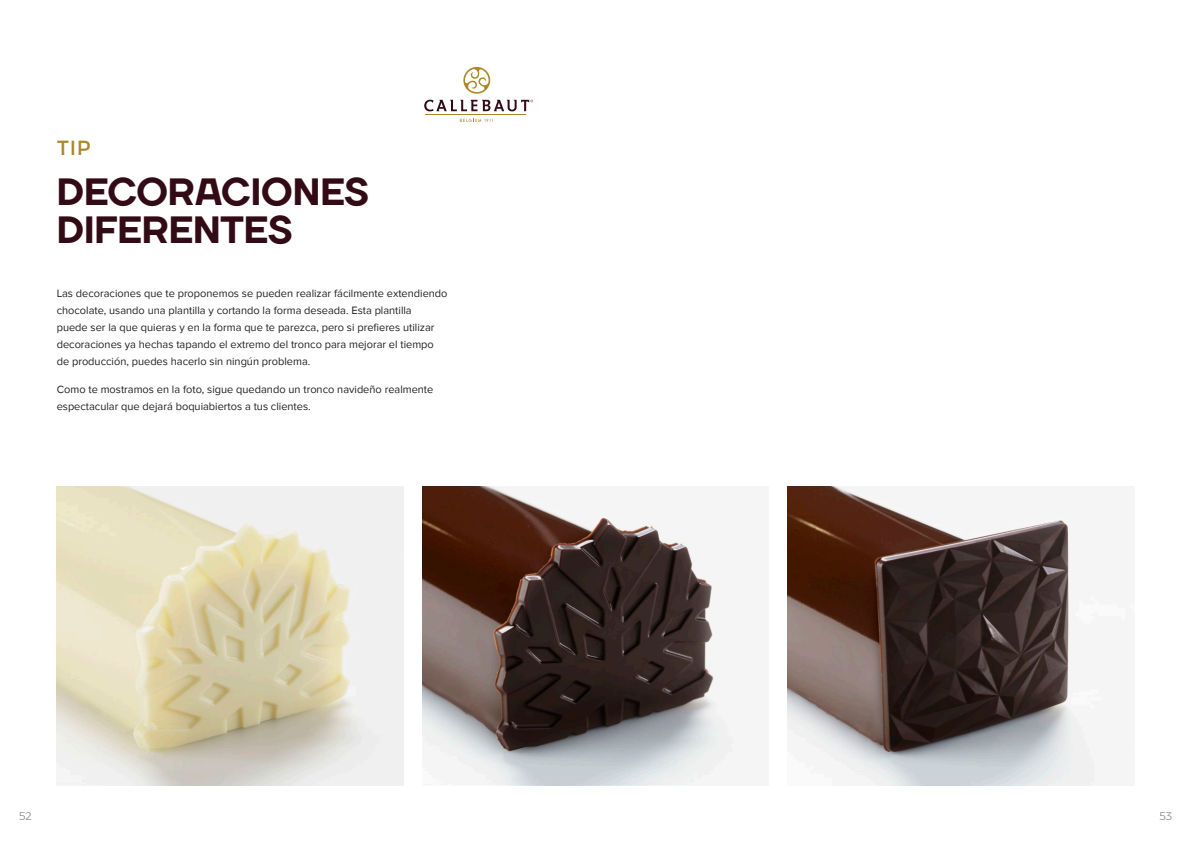
<style>
.page{position:relative;width:1191px;height:842px;background:#fff}
.page>*{position:absolute;margin:0;border:0;box-sizing:border-box;transform-origin:0 0}
.t1{font:800 38px/38px "TT Firs";color:#320b16}
.t2{font:20.5px "Montserrat";color:#aa892c}
.t3{font:11px/17px "Proxima Nova";color:#231f20}
.t4{font:300 11px "Montserrat";color:#808285}
</style>
<div class="page">
<img style="left:57px;top:486px;width:346px;height:299px">
<img style="left:422px;top:486px;width:312px;height:299px">
<img style="left:788px;top:486px;width:307px;height:299px">
<hr style="left:425px;top:114px;width:101px;height:1px;background:#aa892c">
<svg style="left:460px;top:119px;width:33px;height:3px"></svg>
<svg style="left:463px;top:67px;width:27px;height:27px"></svg>
<svg style="left:424px;top:100px;width:109px;height:11px"></svg>
<p class="t2" style="left:57px;top:136px;width:36px">TIP</p>
<p class="t1" style="left:57px;top:174px;width:313px">DECORACIONES<br>DIFERENTES</p>
<p class="t3" style="left:57px;top:285px;width:392px">Las decoraciones que te proponemos se pueden realizar fácilmente extendiendo chocolate, usando una plantilla y cortando la forma deseada. Esta plantilla<br>puede ser la que quieras y en la forma que te parezca, pero si prefieres utilizar decoraciones ya hechas tapando el extremo del tronco para mejorar el tiempo de producción, puedes hacerlo sin ningún problema.</p>
<p class="t3" style="left:57px;top:381px;width:378px">Como te mostramos en la foto, sigue quedando un tronco navideño realmente espectacular que dejará boquiabiertos a tus clientes.</p>
<p class="t4" style="left:19px;top:808px;width:14px">52</p>
<p class="t4" style="left:1159px;top:808px;width:15px">53</p>
</div>
